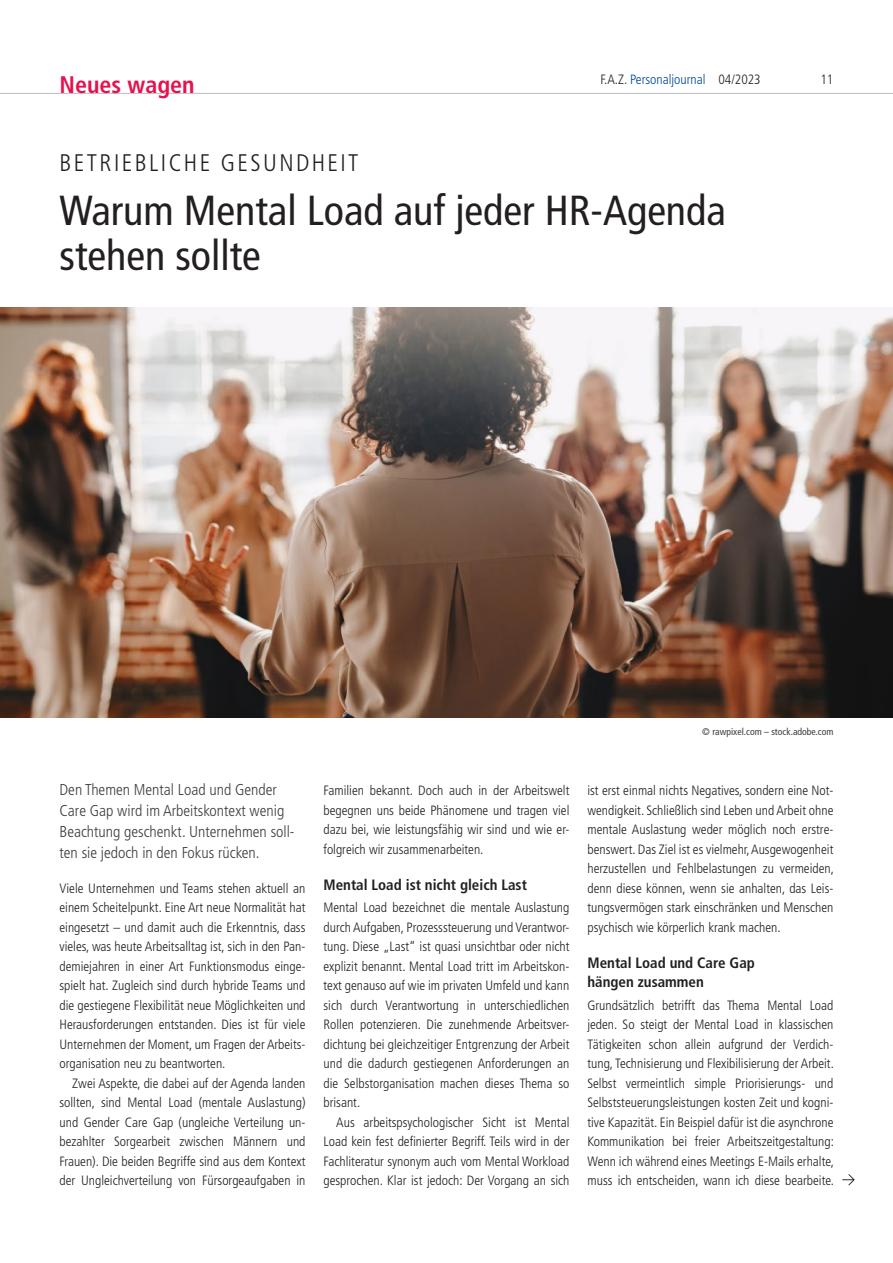
<style>
.page{position:relative;width:893px;height:1263px;background:#fff}
.page>*{position:absolute;margin:0;border:0;box-sizing:border-box;transform-origin:0 0}
.t1{font:condensed 42px/45px "Frutiger LT Std";color:#231f20}
.t2{font:300 condensed 24px "Frutiger LT Std";letter-spacing:.1em;color:#231f20}
.t3{font:700 condensed 24px "Frutiger LT Std";color:#e6124e}
.t4{font:300 condensed 15.75px/21px "Frutiger LT Std";color:#3e3e3f}
.t5{font:700 condensed 15px/19.5px "Frutiger LT Std";color:#231f20}
.t6{font:300 condensed 13.5px/19.5px "Frutiger LT Std";color:#231f20;text-align:justify}
.t7{font:300 condensed 13.5px "Frutiger LT Std";color:#014892}
.t8{font:condensed 9.75px "Frutiger LT Std";color:#3e3e3f}
.s1{color:#231f20}
</style>
<div class="page">
<hr style="left:0;top:93px;width:893px;height:1px;background:#bcbdc0">
<img style="left:0;top:308px;width:893px;height:409px">
<svg style="left:842px;top:1174px;width:13px;height:11px"></svg>
<h2 class="t3" style="left:60px;top:70px;width:137px">Neues wagen</h2>
<p class="t7" style="left:600px;top:72px;width:162px"><span class="s1">F.A.Z.</span> Personaljournal <span class="s1">04/2023</span></p>
<p class="t6" style="left:820px;top:70px;width:14px">11</p>
<h2 class="t2" style="left:60px;top:149px;width:300px">BETRIEBLICHE GESUNDHEIT</h2>
<h1 class="t1" style="left:60px;top:188px;width:668px">Warum Mental Load auf jeder HR-Agenda stehen sollte</h1>
<p class="t4" style="left:60px;top:779px;width:237px">Den Themen Mental Load und Gender Care Gap wird im Arbeitskontext wenig Beachtung geschenkt. Unternehmen soll&shy;ten sie jedoch in den Fokus rücken.</p>
<p class="t6" style="left:60px;top:878px;width:247px">Viele Unternehmen und Teams stehen aktuell an einem Scheitelpunkt. Eine Art neue Normalität hat eingesetzt – und damit auch die Erkenntnis, dass vieles, was heute Arbeitsalltag ist, sich in den Pan&shy;demiejahren in einer Art Funktionsmodus einge&shy;spielt hat. Zugleich sind durch hybride Teams und die gestiegene Flexibilität neue Möglichkeiten und Herausforderungen entstanden. Dies ist für viele Unternehmen der Moment, um Fragen der Arbeits&shy;organisation neu zu beantworten.</p>
<p class="t6" style="left:60px;top:1073px;width:247px;text-indent:13px">Zwei Aspekte, die dabei auf der Agenda landen sollten, sind Mental Load (mentale Auslastung) und Gender Care Gap (ungleiche Verteilung un&shy;bezahlter Sorgearbeit zwischen Männern und Frauen). Die beiden Begriffe sind aus dem Kontext der Ungleichverteilung von Fürsorgeaufgaben in</p>
<p class="t8" style="left:702px;top:726px;width:133px">© rawpixel.com – stock.adobe.com</p>
<p class="t6" style="left:323px;top:781px;width:247px">Familien bekannt. Doch auch in der Arbeitswelt begegnen uns beide Phänomene und tragen viel dazu bei, wie leistungsfähig wir sind und wie er&shy;folgreich wir zusammenarbeiten.</p>
<p class="t5" style="left:323px;top:875px;width:205px">Mental Load ist nicht gleich Last</p>
<p class="t6" style="left:323px;top:898px;width:247px">Mental Load bezeichnet die mentale Auslastung durch Aufgaben, Prozesssteuerung und Verantwor&shy;tung. Diese „Last“ ist quasi unsichtbar oder nicht explizit benannt. Mental Load tritt im Arbeitskon&shy;text genauso auf wie im privaten Umfeld und kann sich durch Verantwortung in unterschiedlichen Rollen potenzieren. Die zunehmende Arbeitsver&shy;dichtung bei gleichzeitiger Entgrenzung der Arbeit und die dadurch gestiegenen Anforderungen an die Selbstorganisation machen dieses Thema so brisant.</p>
<p class="t6" style="left:323px;top:1112px;width:247px;text-indent:13px">Aus arbeitspsychologischer Sicht ist Mental Load kein fest definierter Begriff. Teils wird in der Fachliteratur synonym auch vom Mental Workload gesprochen. Klar ist jedoch: Der Vorgang an sich</p>
<p class="t6" style="left:587px;top:781px;width:248px">ist erst einmal nichts Negatives, sondern eine Not&shy;wendigkeit. Schließlich sind Leben und Arbeit ohne mentale Auslastung weder möglich noch erstre&shy;benswert. Das Ziel ist es vielmehr, Ausgewogenheit herzustellen und Fehlbelastungen zu vermeiden, denn diese können, wenn sie anhalten, das Leis&shy;tungsvermögen stark einschränken und Menschen psychisch wie körperlich krank machen.</p>
<p class="t5" style="left:587px;top:953px;width:169px">Mental Load und Care Gap hängen zusammen</p>
<p class="t6" style="left:587px;top:995px;width:248px">Grundsätzlich betrifft das Thema Mental Load jeden. So steigt der Mental Load in klassischen Tätigkeiten schon allein aufgrund der Verdich&shy;tung, Technisierung und Flexibilisierung der Arbeit.<br>Selbst vermeintlich simple Priorisierungs- und Selbststeuerungsleistungen kosten Zeit und kogni&shy;tive Kapazität. Ein Beispiel dafür ist die asynchrone Kommunikation bei freier Arbeitszeitgestaltung:<br>Wenn ich während eines Meetings E-Mails erhalte, muss ich entscheiden, wann ich diese bearbeite.</p>
</div>
